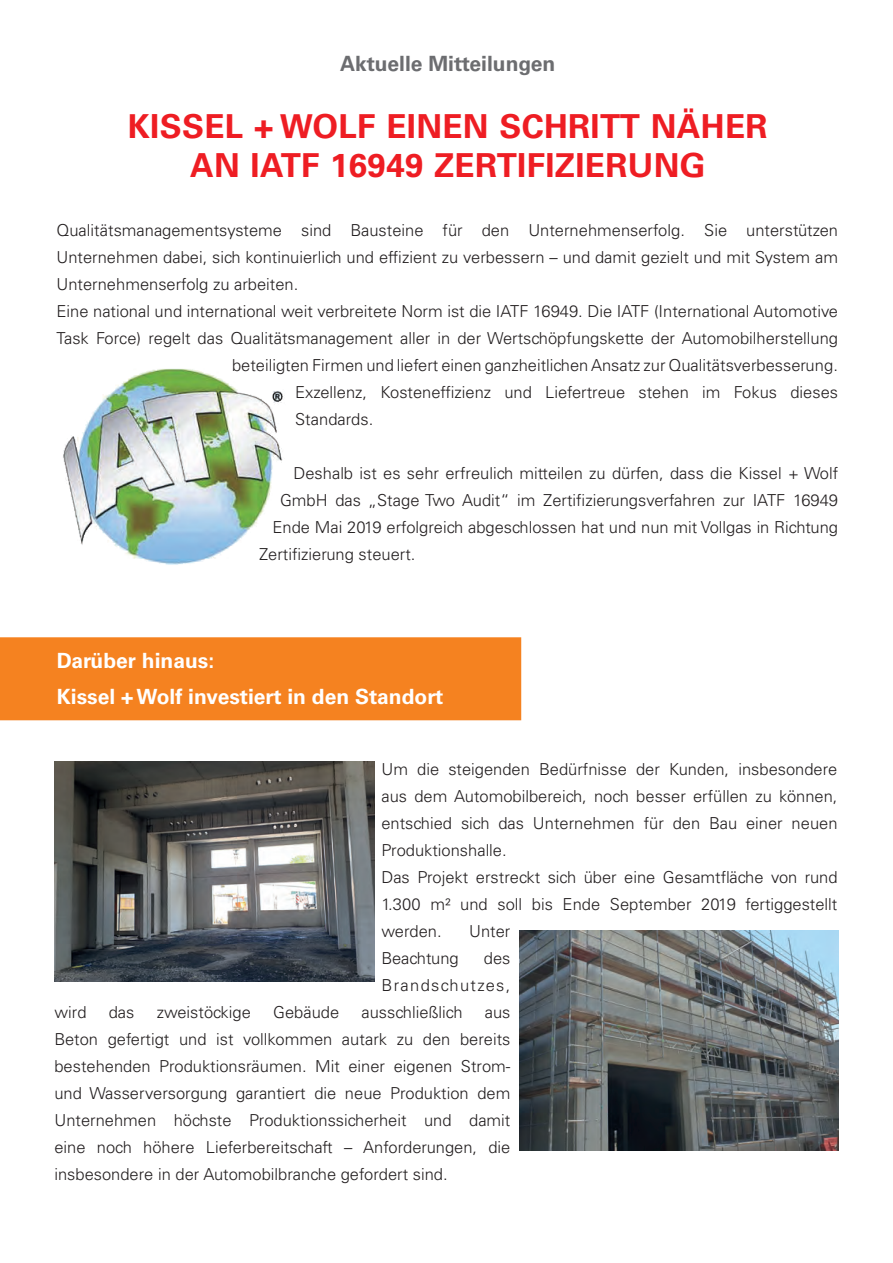
<style>
.page{position:relative;width:893px;height:1263px;background:#fff}
.page>*{position:absolute;margin:0;border:0;box-sizing:border-box;transform-origin:0 0}
.t1{font:700 33px/39.6px "Univers LT Std";letter-spacing:.01em;color:#ee1d23;text-align:center}
.t2{font:700 21px/36px "Univers LT Std";color:#fff}
.t3{font:700 21px "Univers LT Std";color:#6c6d70}
.t4{font:300 16.5px/27px "Univers LT Std";color:#231f20}
.t5{font:300 16.5px/27px "Univers LT Std";letter-spacing:.08em;color:#231f20;text-align:right}
</style>
<div class="page">
<div style="left:0;top:637px;width:521px;height:83px;background:#f58220"></div>
<img style="left:63px;top:368px;width:220px;height:197px">
<img style="left:519px;top:930px;width:320px;height:221px">
<img style="left:55px;top:761px;width:319px;height:221px">
<p class="t3" style="left:340px;top:51px;width:217px">Aktuelle Mitteilungen</p>
<h1 class="t1" style="left:128px;top:106px;width:641px">KISSEL + WOLF EINEN SCHRITT NÄHER<br>AN IATF 16949 ZERTIFIZIERUNG</h1>
<p class="t4" style="left:57px;top:217px;width:783px">Qualitätsmanagementsysteme sind Bausteine für den Unternehmenserfolg. Sie unterstützen</p>
<p class="t4" style="left:57px;top:244px;width:783px">Unternehmen dabei, sich kontinuierlich und effizient zu verbessern – und damit gezielt und mit System am</p>
<p class="t4" style="left:57px;top:271px;width:243px">Unternehmenserfolg zu arbeiten.</p>
<p class="t4" style="left:57px;top:298px;width:783px">Eine national und international weit verbreitete Norm ist die IATF 16949. Die IATF (International Automotive</p>
<p class="t4" style="left:57px;top:325px;width:783px">Task Force) regelt das Qualitätsmanagement aller in der Wertschöpfungskette der Automobilherstellung</p>
<p class="t4" style="left:232px;top:352px;width:607px">beteiligten Firmen und liefert einen ganzheitlichen Ansatz zur Qualitätsverbesserung.</p>
<p class="t4" style="left:295px;top:379px;width:544px">Exzellenz, Kosteneffizienz und Liefertreue stehen im Fokus dieses</p>
<p class="t4" style="left:295px;top:406px;width:80px">Standards.</p>
<p class="t4" style="left:294px;top:460px;width:546px">Deshalb ist es sehr erfreulich mitteilen zu dürfen, dass die Kissel + Wolf</p>
<p class="t4" style="left:280px;top:487px;width:559px">GmbH das „Stage Two Audit“ im Zertifizierungsverfahren zur IATF 16949</p>
<p class="t4" style="left:273px;top:514px;width:567px">Ende Mai 2019 erfolgreich abgeschlossen hat und nun mit Vollgas in Richtung</p>
<p class="t4" style="left:259px;top:541px;width:158px">Zertifizierung steuert.</p>
<p class="t2" style="left:57px;top:642px;width:388px">Darüber hinaus:<br>Kissel + Wolf investiert in den Standort</p>
<p class="t4" style="left:381px;top:755px;width:458px">Um die steigenden Bedürfnisse der Kunden, insbesondere aus dem Automobilbereich, noch besser erfüllen zu können, entschied sich das Unternehmen für den Bau einer neuen Produktionshalle.<br>Das Projekt erstreckt sich über eine Gesamtfläche von rund 1.300 m² und soll bis Ende September 2019 fertiggestellt werden.</p>
<p class="t4" style="left:469px;top:917px;width:43px">Unter</p>
<p class="t4" style="left:381px;top:944px;width:79px">Beachtung</p>
<p class="t5" style="left:381px;top:944px;width:130px">des<br>Brandschutzes,</p>
<p class="t4" style="left:54px;top:998px;width:34px">wird</p>
<p class="t4" style="left:109px;top:998px;width:27px">das</p>
<p class="t4" style="left:157px;top:998px;width:96px">zweistöckige</p>
<p class="t4" style="left:273px;top:998px;width:68px">Gebäude</p>
<p class="t4" style="left:361px;top:998px;width:103px">ausschließlich</p>
<p class="t4" style="left:54px;top:998px;width:458px;text-align:justify;text-indent:430px">aus Beton gefertigt und ist vollkommen autark zu den bereits bestehenden Produktionsräumen. Mit einer eigenen Strom&shy;und Wasserversorgung garantiert die neue Produktion dem Unternehmen höchste Produktionssicherheit und damit eine noch höhere Lieferbereitschaft – Anforderungen, die insbesondere in der Automobilbranche gefordert sind.</p>
</div>
